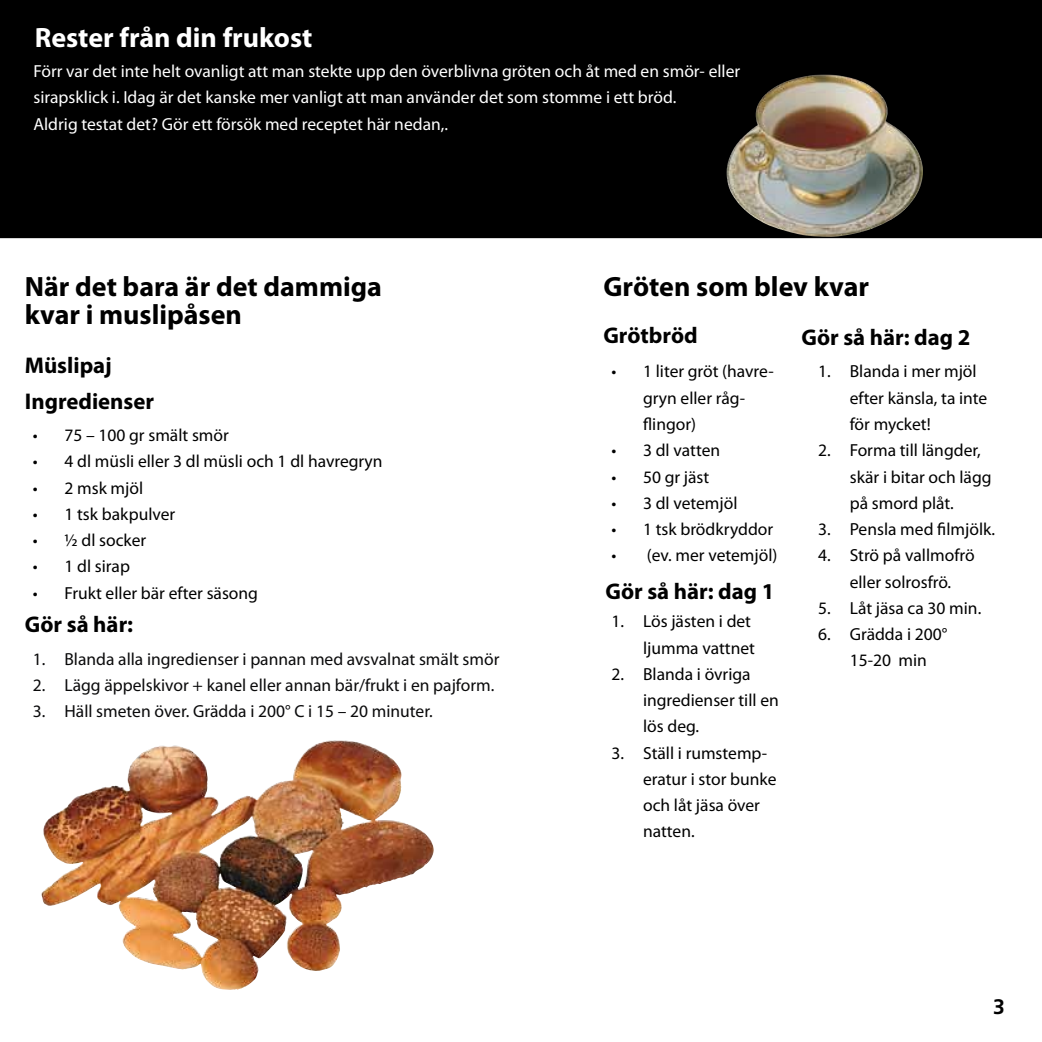
<style>
.page{position:relative;width:1042px;height:1042px;background:#fff}
.page>*{position:absolute;margin:0;border:0;box-sizing:border-box;transform-origin:0 0}
.t1{font:700 28px/28px "Myriad Pro";color:#000}
.t2{font:700 28px "Myriad Pro";color:#fff}
.t3{font:700 22.75px/36.4px "Myriad Pro";color:#000}
.t4{font:700 21px "Frutiger LT Std";color:#000}
.t5{font:17.5px/26.2px "Myriad Pro";color:#000}
.t6{font:17.5px/26.2px "Myriad Pro";color:#fff}
.t7{font:17.5px "Myriad Pro";color:#0a0a0b}
</style>
<div class="page">
<div style="left:0;top:0;width:1042px;height:238px;background:#000"></div>
<img style="left:726px;top:74px;width:197px;height:163px">
<img style="left:41px;top:740px;width:294px;height:223px">
<h1 class="t2" style="left:35px;top:20px;width:279px">Rester från din frukost</h1>
<p class="t6" style="left:33px;top:58px;width:708px">Förr var det inte helt ovanligt att man stekte upp den överblivna gröten och åt med en smör- eller sirapsklick i. Idag är det kanske mer vanligt att man använder det som stomme i ett bröd.<br>Aldrig testat det? Gör ett försök med receptet här nedan,.</p>
<h1 class="t1" style="left:25px;top:271px;width:359px">När det bara är det dammiga kvar i muslipåsen</h1>
<h1 class="t1" style="left:603px;top:271px;width:267px">Gröten som blev kvar</h1>
<h2 class="t3" style="left:603px;top:316px;width:96px">Grötbröd</h2>
<h2 class="t3" style="left:801px;top:318px;width:171px">Gör så här: dag 2</h2>
<h2 class="t3" style="left:25px;top:346px;width:131px">Müslipaj<br>Ingredienser</h2>
<p class="t5" style="left:33px;top:422px;width:197px">• 75 – 100 gr smält smör</p>
<p class="t5" style="left:33px;top:448px;width:351px">• 4 dl müsli eller 3 dl müsli och 1 dl havregryn</p>
<p class="t5" style="left:33px;top:474px;width:112px">• 2 msk mjöl</p>
<p class="t5" style="left:33px;top:500px;width:144px">• 1 tsk bakpulver</p>
<p class="t5" style="left:33px;top:527px;width:115px">• ½ dl socker</p>
<p class="t5" style="left:33px;top:553px;width:98px">• 1 dl sirap</p>
<p class="t5" style="left:33px;top:579px;width:227px">• Frukt eller bär efter säsong</p>
<h2 class="t3" style="left:25px;top:605px;width:110px">Gör så här:</h2>
<p class="t7" style="left:33px;top:648px;width:468px">1. Blanda alla ingredienser i pannan med avsvalnat smält smör</p>
<p class="t7" style="left:33px;top:674px;width:463px">2. Lägg äppelskivor + kanel eller annan bär/frukt i en pajform.</p>
<p class="t7" style="left:33px;top:700px;width:401px">3. Häll smeten över. Grädda i 200° C i 15 – 20 minuter.</p>
<p class="t5" style="left:643px;top:358px;width:132px;text-indent:-32px">• 1 liter gröt (havre&shy;gryn eller råg&shy;flingor)</p>
<p class="t5" style="left:611px;top:437px;width:110px">• 3 dl vatten</p>
<p class="t5" style="left:611px;top:463px;width:99px">• 50 gr jäst</p>
<p class="t5" style="left:611px;top:489px;width:127px">• 3 dl vetemjöl</p>
<p class="t5" style="left:611px;top:516px;width:163px">• 1 tsk brödkryddor</p>
<p class="t5" style="left:611px;top:542px;width:167px">• (ev. mer vetemjöl)</p>
<h2 class="t3" style="left:605px;top:572px;width:171px">Gör så här: dag 1</h2>
<p class="t5" style="left:611px;top:608px;width:145px;text-align:right">1. Lös jästen i det ljumma vattnet</p>
<p class="t5" style="left:643px;top:660px;width:137px;text-indent:-32px">2. Blanda i övriga ingredienser till en lös deg.</p>
<p class="t5" style="left:643px;top:739px;width:135px;text-indent:-32px">3. Ställ i rumstemp&shy;eratur i stor bunke och låt jäsa över natten.</p>
<p class="t5" style="left:850px;top:358px;width:139px;text-indent:-32px">1. Blanda i mer mjöl efter känsla, ta inte för mycket!</p>
<p class="t5" style="left:850px;top:437px;width:143px;text-indent:-32px">2. Forma till längder, skär i bitar och lägg på smord plåt.</p>
<p class="t5" style="left:818px;top:516px;width:178px">3. Pensla med filmjölk.</p>
<p class="t5" style="left:818px;top:542px;width:158px;text-align:center">4. Strö på vallmofrö eller solrosfrö.</p>
<p class="t5" style="left:818px;top:594px;width:165px">5. Låt jäsa ca 30 min.</p>
<p class="t5" style="left:850px;top:621px;width:99px;text-indent:-32px">6. Grädda i 200°<br>15-20 min</p>
<p class="t4" style="left:993px;top:994px;width:13px">3</p>
</div>
